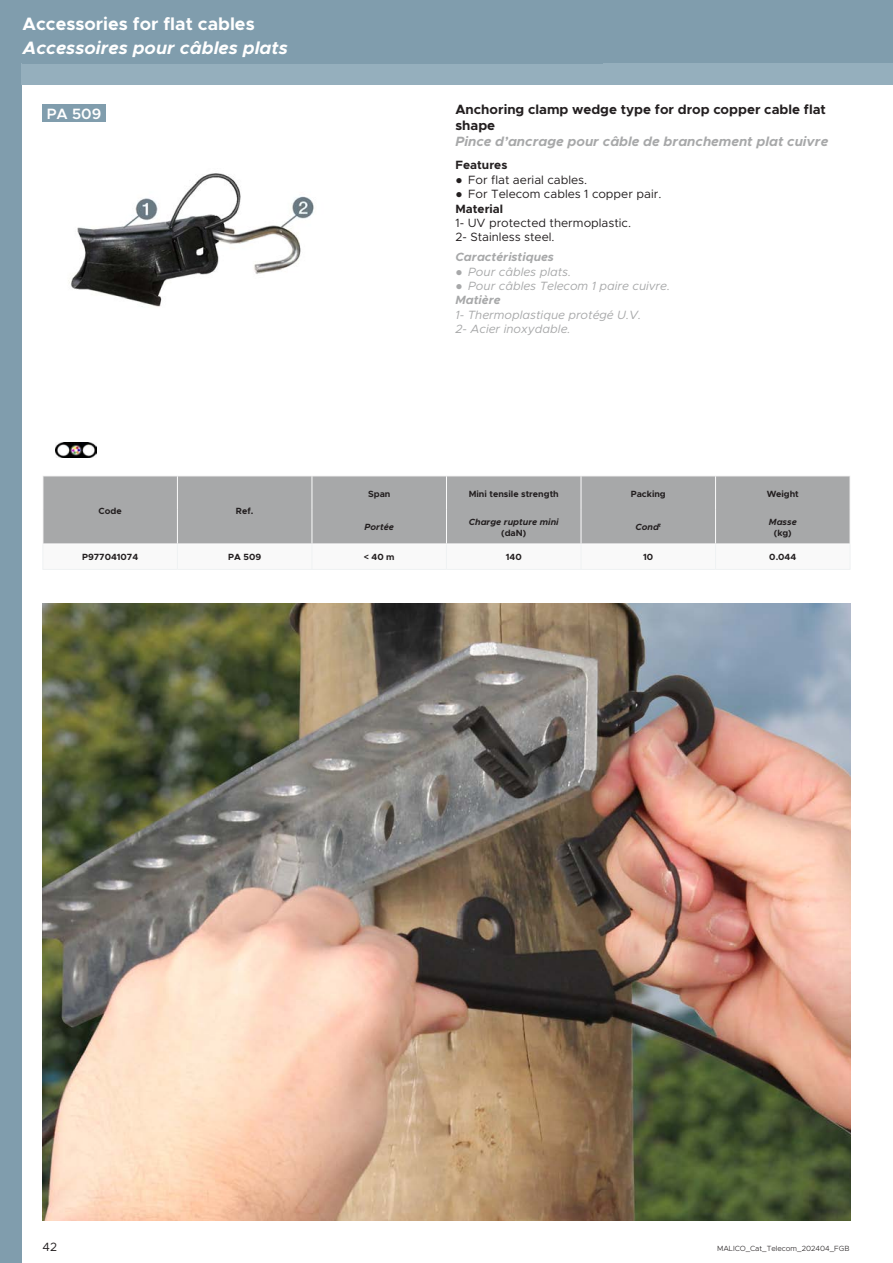
<style>
.page{position:relative;width:893px;height:1263px;background:#fff}
.page>*{position:absolute;margin:0;border:0;box-sizing:border-box;transform-origin:0 0}
.Titre_chapitre_V{font:italic 700 18px "Metropolis";color:#fff}
.Titre_chapitre_V-2{font:700 18px "Metropolis";color:#fff}
.Seriechap1{font:600 15px "Metropolis";color:#fff}
.ShortDescription{font:700 13.5px/16.2px "Metropolis";color:#231f20}
.ShortDescriptionFR{font:italic 700 13.5px "Metropolis";color:#a7a8a9}
.LDsanspuce{font:12px "Metropolis";color:#231f20}
.LDsanspuceFR{font:italic 12px "Metropolis";color:#a7a8a9}
.LDsanspuceFR-2{font:italic 700 12px "Metropolis";color:#a7a8a9}
.LDsanspuce-2{font:700 12px "Metropolis";color:#231f20}
.t1{font:700 9px "Metropolis";color:#231f20}
.t2{font:italic 700 9px "Metropolis";color:#231f20}
.t3{font:300 7.5px "Metropolis";color:#231f20}
.s1{font-family:"Arial"}
.s2{font-family:"Arial";font-style:normal}
</style>
<div class="page">
<div style="left:0;top:0;width:893px;height:64px;background:#809dad"></div>
<div style="left:0;top:0;width:21px;height:1263px;background:#809dad"></div>
<div style="left:21px;top:64px;width:872px;height:21px;background:#95afbd"></div>
<div style="left:43px;top:105px;width:63px;height:17px;background:#809dad"></div>
<img style="left:68px;top:173px;width:246px;height:134px">
<div style="left:44px;top:476px;width:806px;height:67px;background:#a7a8a9"></div>
<hr style="left:177px;top:476px;width:1px;height:34px;background:#fcfcfc">
<hr style="left:177px;top:510px;width:1px;height:33px;background:#fcfcfc">
<hr style="left:312px;top:476px;width:1px;height:34px;background:#fcfcfc">
<hr style="left:446px;top:476px;width:1px;height:34px;background:#fcfcfc">
<hr style="left:581px;top:476px;width:1px;height:34px;background:#fcfcfc">
<hr style="left:715px;top:476px;width:1px;height:34px;background:#fcfcfc">
<hr style="left:312px;top:510px;width:1px;height:33px;background:#fcfcfc">
<hr style="left:446px;top:510px;width:1px;height:33px;background:#fcfcfc">
<hr style="left:581px;top:510px;width:1px;height:33px;background:#fcfcfc">
<hr style="left:715px;top:510px;width:1px;height:33px;background:#fcfcfc">
<svg style="left:43px;top:544px;width:808px;height:25px"></svg>
<hr style="left:43px;top:569px;width:134px;height:1px;background:#eff2f3">
<hr style="left:177px;top:569px;width:135px;height:1px;background:#eff2f3">
<hr style="left:312px;top:569px;width:134px;height:1px;background:#eff2f3">
<hr style="left:446px;top:569px;width:135px;height:1px;background:#eff2f3">
<hr style="left:581px;top:569px;width:134px;height:1px;background:#eff2f3">
<hr style="left:715px;top:569px;width:135px;height:1px;background:#eff2f3">
<img style="left:56px;top:442px;width:41px;height:16px">
<img style="left:43px;top:604px;width:807px;height:616px">
<p class="Titre_chapitre_V-2" style="left:23px;top:13px;width:234px">Accessories for flat cables</p>
<p class="Titre_chapitre_V" style="left:23px;top:37px;width:267px">Accessoires pour câbles plats</p>
<p class="Seriechap1" style="left:47px;top:104px;width:56px">PA 509</p>
<p class="t1" style="left:99px;top:505px;width:25px">Code</p>
<p class="t1" style="left:236px;top:505px;width:19px">Ref.</p>
<p class="ShortDescription" style="left:455px;top:101px;width:372px">Anchoring clamp wedge type for drop copper cable flat shape</p>
<p class="ShortDescriptionFR" style="left:455px;top:133px;width:374px">Pince d’ancrage pour câble de branchement plat cuivre</p>
<p class="LDsanspuce-2" style="left:455px;top:158px;width:53px">Features</p>
<p class="LDsanspuce" style="left:455px;top:172px;width:133px"><span class="s1">●</span> For flat aerial cables.</p>
<p class="LDsanspuce" style="left:455px;top:187px;width:207px"><span class="s1">●</span> For Telecom cables 1 copper pair.</p>
<p class="LDsanspuce-2" style="left:455px;top:201px;width:49px">Material</p>
<p class="LDsanspuce" style="left:455px;top:215px;width:177px">1- UV protected thermoplastic.</p>
<p class="LDsanspuce" style="left:455px;top:230px;width:101px">2- Stainless steel.</p>
<p class="LDsanspuceFR-2" style="left:455px;top:249px;width:100px">Caractéristiques</p>
<p class="LDsanspuceFR" style="left:455px;top:264px;width:115px"><span class="s2">●</span> Pour câbles plats.</p>
<p class="LDsanspuceFR" style="left:455px;top:278px;width:214px"><span class="s2">●</span> Pour câbles Telecom 1 paire cuivre.</p>
<p class="LDsanspuceFR-2" style="left:455px;top:293px;width:47px">Matière</p>
<p class="LDsanspuceFR" style="left:455px;top:307px;width:186px">1- Thermoplastique protégé U.V.</p>
<p class="LDsanspuceFR" style="left:455px;top:322px;width:115px">2- Acier inoxydable.</p>
<p class="t1" style="left:368px;top:488px;width:24px">Span</p>
<p class="t1" style="left:469px;top:488px;width:92px">Mini tensile strength</p>
<p class="t1" style="left:631px;top:488px;width:37px">Packing</p>
<p class="t1" style="left:767px;top:488px;width:33px">Weight</p>
<p class="t2" style="left:365px;top:521px;width:31px">Portée</p>
<p class="t2" style="left:469px;top:516px;width:91px">Charge rupture mini</p>
<p class="t1" style="left:501px;top:527px;width:27px">(daN)</p>
<p class="t2" style="left:769px;top:516px;width:29px">Masse</p>
<p class="t1" style="left:774px;top:527px;width:19px">(kg)</p>
<p class="t2" style="left:635px;top:521px;width:27px">Cond<sup>t</sup></p>
<p class="t1" style="left:82px;top:551px;width:58px">P977041074</p>
<p class="t1" style="left:228px;top:551px;width:34px">PA 509</p>
<p class="t1" style="left:364px;top:551px;width:32px">&lt; 40 m</p>
<p class="t1" style="left:506px;top:551px;width:17px">140</p>
<p class="t1" style="left:643px;top:551px;width:12px">10</p>
<p class="t1" style="left:769px;top:551px;width:28px">0.044</p>
<p class="LDsanspuce" style="left:43px;top:1239px;width:16px">42</p>
<p class="t3" style="left:717px;top:1243px;width:134px">MALICO_Cat_Telecom_202404_FGB</p>
</div>
